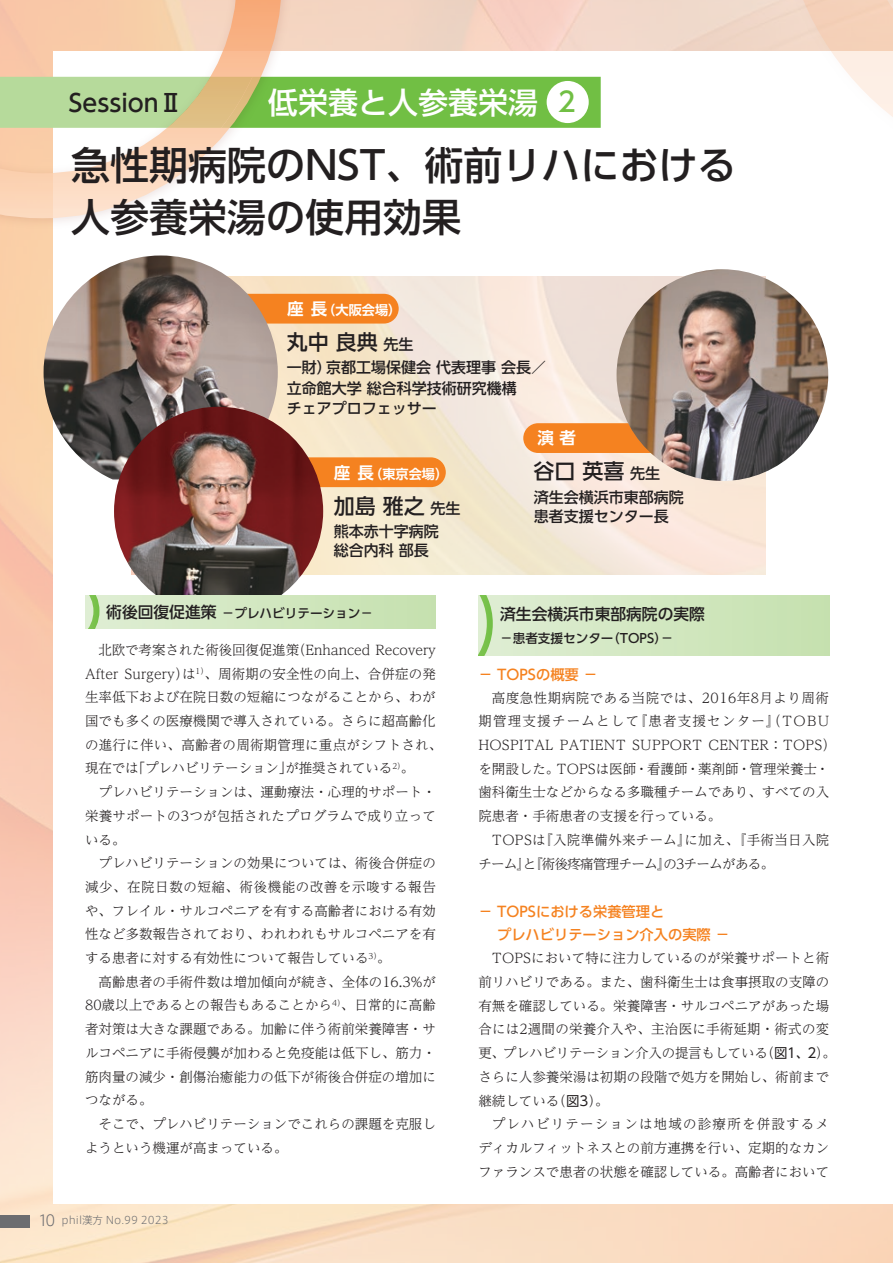
<style>
.page{position:relative;width:893px;height:1263px;background:#fff}
.page>*{position:absolute;margin:0;border:0;box-sizing:border-box;transform-origin:0 0}
.t1{font:500 39px/52.5px "UD Shin Go Pr 6";color:#231f20}
.t2{font:500 30px "UD Shin Go Pr 6";color:#fff}
.t3{font:500 27px "UD Shin Go Pr 6";color:#71bf44}
.t4{font:500 24px "UD Shin Go Pr 6";color:#231f20}
.t5{font:500 21px "UD Shin Go Pr 6";color:#231f20}
.t6{font:700 16.5px "UD Shin Go Pr 6 De";color:#fff}
.t7{font:500 15.75px "UD Shin Go Pr 6";color:#231f20}
.t8{font:500 15px/19.5px "UD Shin Go Pr 6";color:#231f20}
.t9{font:500 14.25px/23.7px "UD Shin Go Pr 6";color:#f58220}
.t10{font:300 13.5px/23.7px "UD Reimin Pr 6";color:#231f20}
.t11{font:300 13.5px/23.7px "UD Reimin Pr 6";letter-spacing:.025em;color:#231f20}
.t12{font:700 13.2px "UD Shin Go Pr 6 De";color:#fff}
.t13{font:500 12.6px "UD Shin Go Pr 6";color:#231f20}
.t14{font:300 10.5px "Axis Std";color:#6c6d70}
.s1{font-size:16.5px}
.s2{font-size:15px}
.s3{font-size:15.75px}
.s4{font-family:"UD Shin Go Pr 6";font-weight:400}
</style>
<div class="page">
<div style="left:296px;top:77px;width:305px;height:51px;background:#71bf44"></div>
<img style="left:0;top:0;width:296px;height:233px">
<svg style="left:0;top:0;width:282px;height:218px"></svg>
<svg style="left:781px;top:0;width:112px;height:117px"></svg>
<img style="left:132px;top:277px;width:633px;height:297px">
<div style="left:231px;top:294px;width:168px;height:30px;background:#f58220;border-radius:15px"></div>
<div style="left:266px;top:457px;width:180px;height:30px;background:#f58220;border-radius:15px"></div>
<div style="left:523px;top:423px;width:149px;height:30px;background:#f58220;border-radius:15px"></div>
<img style="left:616px;top:269px;width:212px;height:212px;border-radius:106px">
<img style="left:44px;top:255px;width:234px;height:224px">
<img style="left:114px;top:407px;width:209px;height:209px;border-radius:105px">
<div style="left:547px;top:81px;width:42px;height:42px;background:#fff;border-radius:50%"></div>
<div style="left:0;top:1215px;width:30px;height:13px;background:#6c6d70"></div>
<div style="left:85px;top:596px;width:351px;height:33px;background:linear-gradient(to right,#dfeed3,#c5e1af)"></div>
<svg style="left:85px;top:596px;width:14px;height:33px"></svg>
<div style="left:478px;top:596px;width:351px;height:59px;background:linear-gradient(to right,#dfeed4,#c5e1ae)"></div>
<svg style="left:478px;top:596px;width:15px;height:59px"></svg>
<h3 class="t4" style="left:69px;top:83px;width:115px">SessionⅡ</h3>
<h2 class="t2" style="left:268px;top:79px;width:272px">低栄養と人参養栄湯</h2>
<h3 class="t3" style="left:558px;top:80px;width:19px">2</h3>
<h1 class="t1" style="left:71px;top:137px;width:667px">急性期病院のNST、術前リハにおける人参養栄湯の使用効果</h1>
<p class="t12" style="left:287px;top:300px;width:116px"><span class="s1">座 長</span>（大阪会場）</p>
<h3 class="t5" style="left:287px;top:325px;width:128px">丸中 良典<span class="s2">先生</span></h3>
<p class="t8" style="left:287px;top:357px;width:261px;line-height:21px">一財）京都工場保健会 代表理事 会長／立命館大学 総合科学技術研究機構</p>
<p class="t8" style="left:287px;top:398px;width:151px">チェアプロフェッサー</p>
<p class="t12" style="left:334px;top:463px;width:116px"><span class="s1">座 長</span>（東京会場）</p>
<h3 class="t5" style="left:334px;top:489px;width:128px">加島 雅之<span class="s2">先生</span></h3>
<p class="t8" style="left:334px;top:521px;width:106px">熊本赤十字病院総合内科 部長</p>
<p class="t13" style="left:106px;top:603px;width:268px"><span class="s3">術後回復促進策</span> －プレハビリテーション－</p>
<p class="t10" style="left:85px;top:637px;width:359px;text-indent:14px">北欧で考案された術後回復促進策（Enhanced Recovery After Surgery）は<sup>1）</sup>、周術期の安全性の向上、合併症の発生率低下および在院日数の短縮につながることから、わが国でも多くの医療機関で導入されている。さらに超高齢化の進行に伴い、高齢者の周術期管理に重点がシフトされ、現在では「プレハビリテーション」が推奨されている<sup>2）</sup>。</p>
<p class="t10" style="left:85px;top:780px;width:352px;text-align:justify;text-indent:14px">プレハビリテーションは、運動療法・心理的サポート・栄養サポートの3つが包括されたプログラムで成り立っている。</p>
<p class="t10" style="left:85px;top:851px;width:352px;text-align:justify;text-indent:14px">プレハビリテーションの効果については、術後合併症の減少、在院日数の短縮、術後機能の改善を示唆する報告や、フレイル・サルコペニアを有する高齢者における有効性など多数報告されており、われわれもサルコペニアを有する患者に対する有効性について報告している<sup>3）</sup>。</p>
<p class="t10" style="left:85px;top:969px;width:352px;text-align:justify;text-indent:14px">高齢患者の手術件数は増加傾向が続き、全体の16.3%が80歳以上であるとの報告もあることから<sup>4）</sup>、日常的に高齢者対策は大きな課題である。加齢に伴う術前栄養障害・サルコペニアに手術侵襲が加わると免疫能は低下し、筋力・筋肉量の減少・創傷治癒能力の低下が術後合併症の増加につながる。</p>
<p class="t10" style="left:85px;top:1111px;width:352px;text-indent:14px">そこで、プレハビリテーションでこれらの課題を克服しようという機運が高まっている。</p>
<p class="t14" style="left:38px;top:1213px;width:132px"><span class="s2">10</span> phil漢方 No.99 2023</p>
<p class="t6" style="left:538px;top:425px;width:40px">演 者</p>
<h3 class="t5" style="left:534px;top:454px;width:128px">谷口 英喜<span class="s2">先生</span></h3>
<p class="t8" style="left:534px;top:487px;width:151px">済生会横浜市東部病院患者支援センター長</p>
<p class="t7" style="left:500px;top:601px;width:206px">済生会横浜市東部病院の実際</p>
<p class="t13" style="left:500px;top:628px;width:175px">－患者支援センター（TOPS）－</p>
<p class="t9" style="left:478px;top:662px;width:121px">－ TOPSの概要 －</p>
<p class="t10" style="left:478px;top:685px;width:359px;text-indent:14px">高度急性期病院である当院では、2016年8月より周術期管理支援チームとして『患者支援センター』（TOBU<br>HOSPITAL PATIENT SUPPORT CENTER：TOPS）を開設した。TOPSは医師・看護師・薬剤師・管理栄養士・歯科衛生士などからなる多職種チームであり、すべての入院患者・手術患者の支援を行っている。</p>
<p class="t11" style="left:478px;top:827px;width:352px;text-indent:14px">TOPSは『入院準備外来チーム』に加え、『手術当日入院チーム』と『術後疼痛管理チーム』の3チームがある。</p>
<p class="t9" style="left:497px;top:899px;width:234px;text-indent:-19px">－ TOPSにおける栄養管理と<br>プレハビリテーション介入の実際 －</p>
<p class="t10" style="left:478px;top:946px;width:359px;text-indent:14px">TOPSにおいて特に注力しているのが栄養サポートと術前リハビリである。また、歯科衛生士は食事摂取の支障の有無を確認している。栄養障害・サルコペニアがあった場合には2週間の栄養介入や、主治医に手術延期・術式の変更、プレハビリテーション介入の提言もしている（<span class="s4">図1、2</span>）。さらに人参養栄湯は初期の段階で処方を開始し、術前まで継続している（<span class="s4">図3</span>）。</p>
<p class="t10" style="left:478px;top:1112px;width:352px;text-align:justify;text-indent:14px">プレハビリテーションは地域の診療所を併設するメディカルフィットネスとの前方連携を行い、定期的なカンファランスで患者の状態を確認している。高齢者において</p>
</div>
